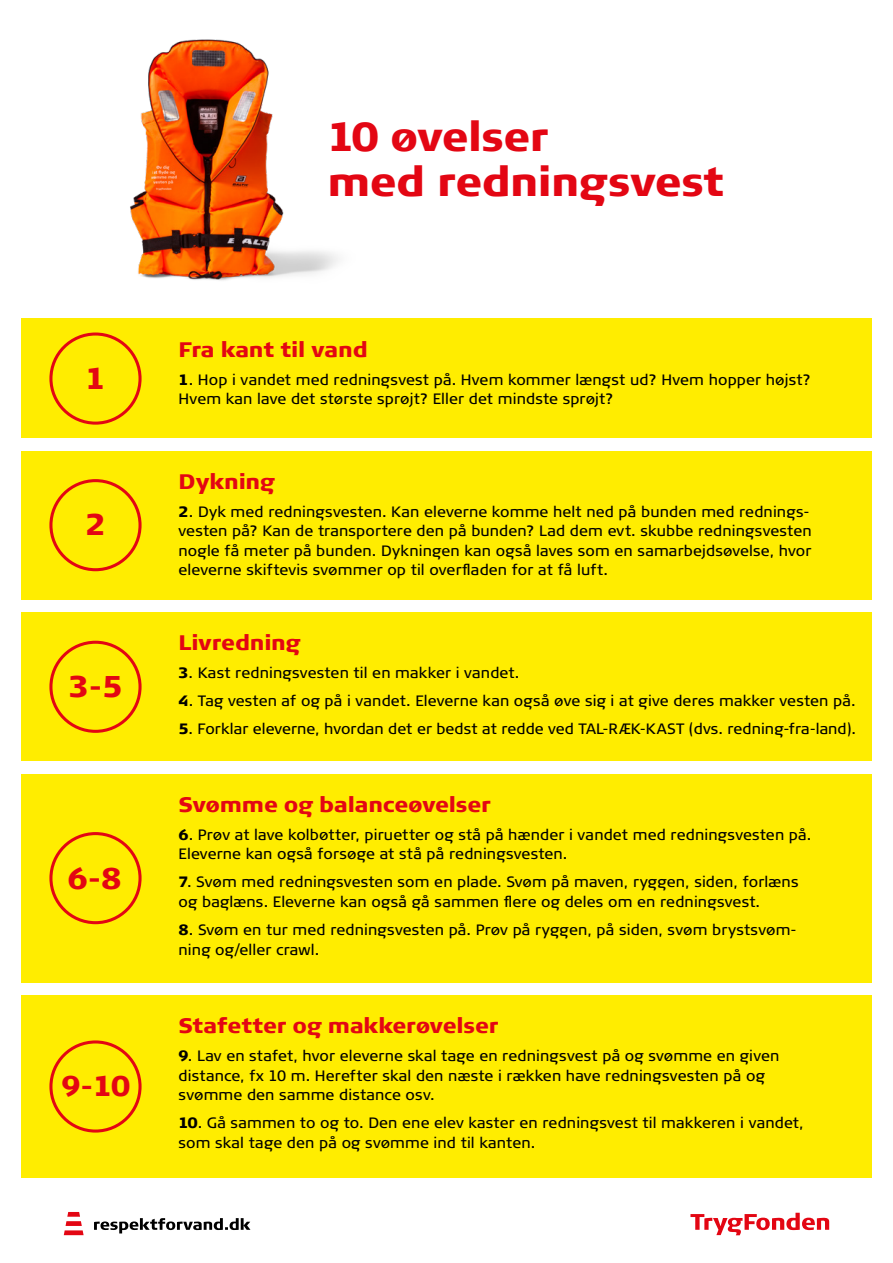
<style>
.page{position:relative;width:893px;height:1263px;background:#fff}
.page>*{position:absolute;margin:0;border:0;box-sizing:border-box;transform-origin:0 0}
.t1{font:900 40.5px/45px "TRYG Column";letter-spacing:-.01em;color:#e30613}
.t2{font:900 30px "TRYG Column";color:#e30613}
.t3{font:900 28.5px "TRYG Column";color:#e30613}
.t4{font:900 21px "TRYG Column";letter-spacing:-.01em;color:#e30613}
.t5{font:15px/19.5px "TRYG Column";letter-spacing:.01em;color:#000}
.s1{font-weight:900}
</style>
<div class="page">
<svg style="left:690px;top:1213px;width:139px;height:22px"></svg>
<svg style="left:94px;top:1218px;width:156px;height:15px"></svg>
<svg style="left:64px;top:1212px;width:20px;height:23px"></svg>
<img style="left:130px;top:39px;width:208px;height:242px">
<div style="left:21px;top:319px;width:851px;height:119px;background:#ffed00"></div>
<div style="left:49px;top:332px;width:93px;height:93px;border:3px solid #e30613;border-radius:50%"></div>
<div style="left:21px;top:451px;width:851px;height:149px;background:#ffed00"></div>
<div style="left:49px;top:479px;width:93px;height:92px;border:3px solid #e30613;border-radius:50%"></div>
<div style="left:21px;top:612px;width:851px;height:149px;background:#ffed00"></div>
<div style="left:49px;top:641px;width:93px;height:92px;border:3px solid #e30613;border-radius:50%"></div>
<div style="left:21px;top:774px;width:851px;height:208px;background:#ffed00"></div>
<div style="left:49px;top:832px;width:93px;height:92px;border:3px solid #e30613;border-radius:50%"></div>
<div style="left:21px;top:995px;width:851px;height:183px;background:#ffed00"></div>
<div style="left:49px;top:1040px;width:93px;height:92px;border:3px solid #e30613;border-radius:50%"></div>
<h1 class="t1" style="left:327px;top:114px;width:398px">10 øvelser<br>med redningsvest</h1>
<h2 class="t2" style="left:85px;top:359px;width:22px">1</h2>
<h2 class="t2" style="left:85px;top:506px;width:22px">2</h2>
<h2 class="t2" style="left:69px;top:667px;width:55px">3-5</h2>
<h2 class="t2" style="left:68px;top:859px;width:55px">6-8</h2>
<h3 class="t3" style="left:61px;top:1068px;width:70px">9-10</h3>
<h3 class="t4" style="left:179px;top:336px;width:191px">Fra kant til vand</h3>
<p class="t5" style="left:179px;top:370px;width:634px"><span class="s1">1</span>. Hop i vandet med redningsvest på. Hvem kommer længst ud? Hvem hopper højst?<br>Hvem kan lave det største sprøjt? Eller det mindste sprøjt?</p>
<h3 class="t4" style="left:179px;top:468px;width:98px">Dykning</h3>
<p class="t5" style="left:179px;top:502px;width:635px"><span class="s1">2</span>. Dyk med redningsvesten. Kan eleverne komme helt ned på bunden med rednings&shy;vesten på? Kan de transportere den på bunden? Lad dem evt. skubbe redningsvesten nogle få meter på bunden. Dykningen kan også laves som en samarbejdsøvelse, hvor eleverne skiftevis svømmer op til overfladen for at få luft.</p>
<h3 class="t4" style="left:179px;top:630px;width:124px">Livredning</h3>
<p class="t5" style="left:179px;top:663px;width:342px"><span class="s1">3</span>. Kast redningsvesten til en makker i vandet.</p>
<p class="t5" style="left:179px;top:691px;width:679px"><span class="s1">4</span>. Tag vesten af og på i vandet. Eleverne kan også øve sig i at give deres makker vesten på.</p>
<p class="t5" style="left:179px;top:719px;width:679px"><span class="s1">5</span>. Forklar eleverne, hvordan det er bedst at redde ved TAL-RÆK-KAST (dvs. redning-fra-land).</p>
<h3 class="t4" style="left:179px;top:791px;width:314px">Svømme og balanceøvelser</h3>
<p class="t5" style="left:179px;top:825px;width:634px"><span class="s1">6</span>. Prøv at lave kolbøtter, piruetter og stå på hænder i vandet med redningsvesten på.<br>Eleverne kan også forsøge at stå på redningsvesten.</p>
<p class="t5" style="left:179px;top:872px;width:621px"><span class="s1">7</span>. Svøm med redningsvesten som en plade. Svøm på maven, ryggen, siden, forlæns og baglæns. Eleverne kan også gå sammen flere og deles om en redningsvest.</p>
<p class="t5" style="left:179px;top:920px;width:619px"><span class="s1">8</span>. Svøm en tur med redningsvesten på. Prøv på ryggen, på siden, svøm brystsvøm&shy;ning og/eller crawl.</p>
<h3 class="t4" style="left:179px;top:1012px;width:321px">Stafetter og makkerøvelser</h3>
<p class="t5" style="left:179px;top:1046px;width:602px"><span class="s1">9</span>. Lav en stafet, hvor eleverne skal tage en redningsvest på og svømme en given distance, fx 10 m. Herefter skal den næste i rækken have redningsvesten på og svømme den samme distance osv.</p>
<p class="t5" style="left:179px;top:1113px;width:627px"><span class="s1">10</span>. Gå sammen to og to. Den ene elev kaster en redningsvest til makkeren i vandet, som skal tage den på og svømme ind til kanten.</p>
</div>
